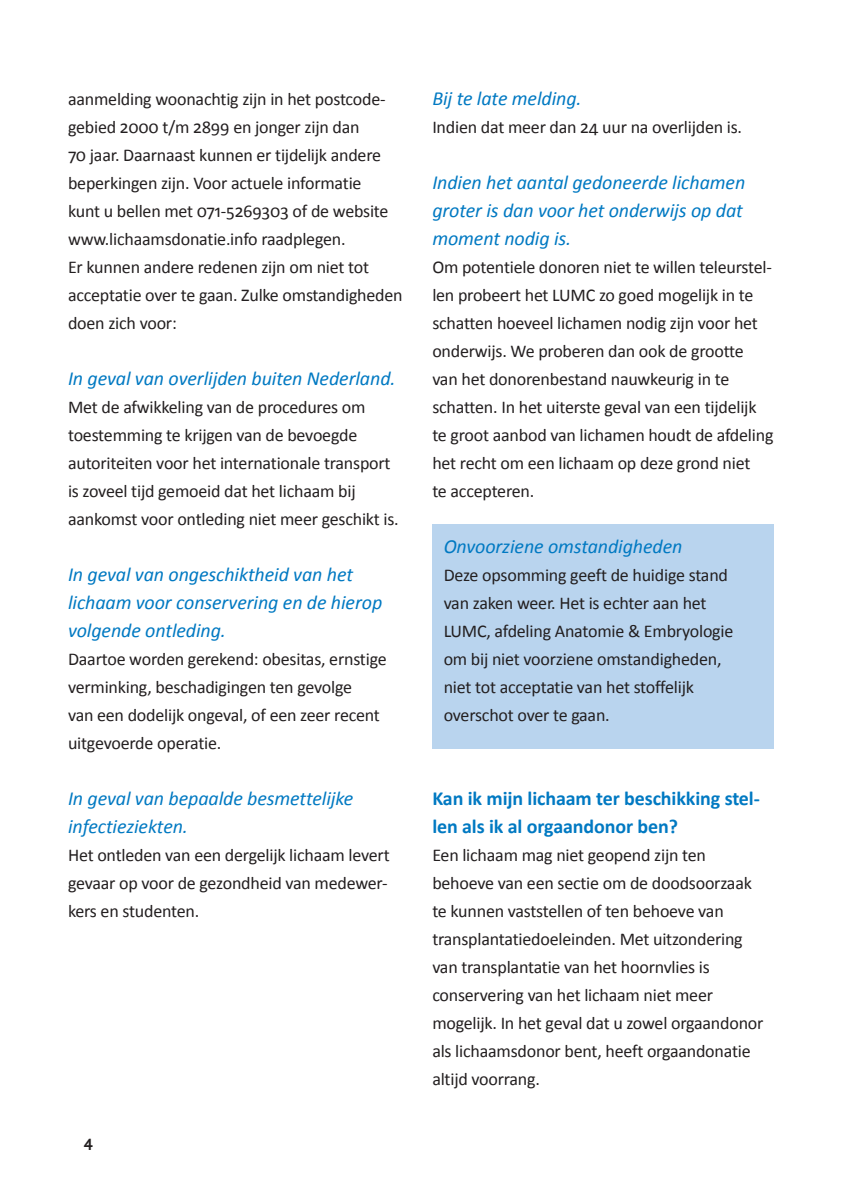
<style>
.page{position:relative;width:842px;height:1191px;background:#fff}
.page>*{position:absolute;margin:0;border:0;box-sizing:border-box;transform-origin:0 0}
.t1{font:italic 20px/28px "Calibri";letter-spacing:-.005em;color:#0079c2}
.t2{font:700 20px/28px "Calibri";letter-spacing:-.005em;color:#0079c2}
.t3{font:18px/28px "Calibri";letter-spacing:-.01em;color:#231f20}
.t4{font:700 16px "PT Sans";color:#231f20}
</style>
<div class="page">
<div style="left:432px;top:525px;width:342px;height:224px;background:#b9d4ee"></div>
<p class="t3" style="left:68px;top:84px;width:336px">aanmelding woonachtig zijn in het postcode&shy;gebied 2000 t/m 2899 en jonger zijn dan<br>70 jaar. Daarnaast kunnen er tijdelijk andere beperkingen zijn. Voor actuele informatie<br>kunt u bellen met 071-5269303 of de website www.lichaamsdonatie.info raadplegen.<br>Er kunnen andere redenen zijn om niet tot acceptatie over te gaan. Zulke omstandigheden doen zich voor:</p>
<p class="t1" style="left:68px;top:363px;width:329px">In geval van overlijden buiten Nederland.</p>
<p class="t3" style="left:68px;top:392px;width:332px">Met de afwikkeling van de procedures om toestemming te krijgen van de bevoegde autoriteiten voor het internationale transport is zoveel tijd gemoeid dat het lichaam bij aankomst voor ontleding niet meer geschikt is.</p>
<p class="t1" style="left:68px;top:559px;width:316px">In geval van ongeschiktheid van het lichaam voor conservering en de hierop volgende ontleding.</p>
<p class="t3" style="left:68px;top:644px;width:320px">Daartoe worden gerekend: obesitas, ernstige verminking, beschadigingen ten gevolge<br>van een dodelijk ongeval, of een zeer recent uitgevoerde operatie.</p>
<p class="t1" style="left:68px;top:783px;width:287px">In geval van bepaalde besmettelijke infectieziekten.</p>
<p class="t3" style="left:68px;top:840px;width:323px;text-align:justify">Het ontleden van een dergelijk lichaam levert gevaar op voor de gezondheid van medewer&shy;kers en studenten.</p>
<p class="t4" style="left:84px;top:1133px;width:11px">4</p>
<p class="t1" style="left:432px;top:83px;width:151px">Bij te late melding.</p>
<p class="t3" style="left:432px;top:112px;width:311px">Indien dat meer dan 24 uur na overlijden is.</p>
<p class="t1" style="left:432px;top:167px;width:314px;text-align:justify">Indien het aantal gedoneerde lichamen groter is dan voor het onderwijs op dat moment nodig is.</p>
<p class="t3" style="left:432px;top:252px;width:343px">Om potentiele donoren niet te willen teleurstel&shy;len probeert het LUMC zo goed mogelijk in te schatten hoeveel lichamen nodig zijn voor het onderwijs. We proberen dan ook de grootte van het donorenbestand nauwkeurig in te schatten. In het uiterste geval van een tijdelijk te groot aanbod van lichamen houdt de afdeling het recht om een lichaam op deze grond niet<br>te accepteren.</p>
<p class="t1" style="left:444px;top:531px;width:240px">Onvoorziene omstandigheden</p>
<p class="t3" style="left:444px;top:560px;width:291px">Deze opsomming geeft de huidige stand van zaken weer. Het is echter aan het LUMC, afdeling Anatomie &amp; Embryologie om bij niet voorziene omstandigheden, niet tot acceptatie van het stoffelijk overschot over te gaan.</p>
<p class="t2" style="left:432px;top:783px;width:329px">Kan ik mijn lichaam ter beschikking stel&shy;len als ik al orgaandonor ben?</p>
<p class="t3" style="left:432px;top:840px;width:333px">Een lichaam mag niet geopend zijn ten behoeve van een sectie om de doodsoorzaak te kunnen vaststellen of ten behoeve van transplantatiedoeleinden. Met uitzondering van transplantatie van het hoornvlies is conservering van het lichaam niet meer mogelijk. In het geval dat u zowel orgaandonor als lichaamsdonor bent, heeft orgaandonatie altijd voorrang.</p>
</div>
